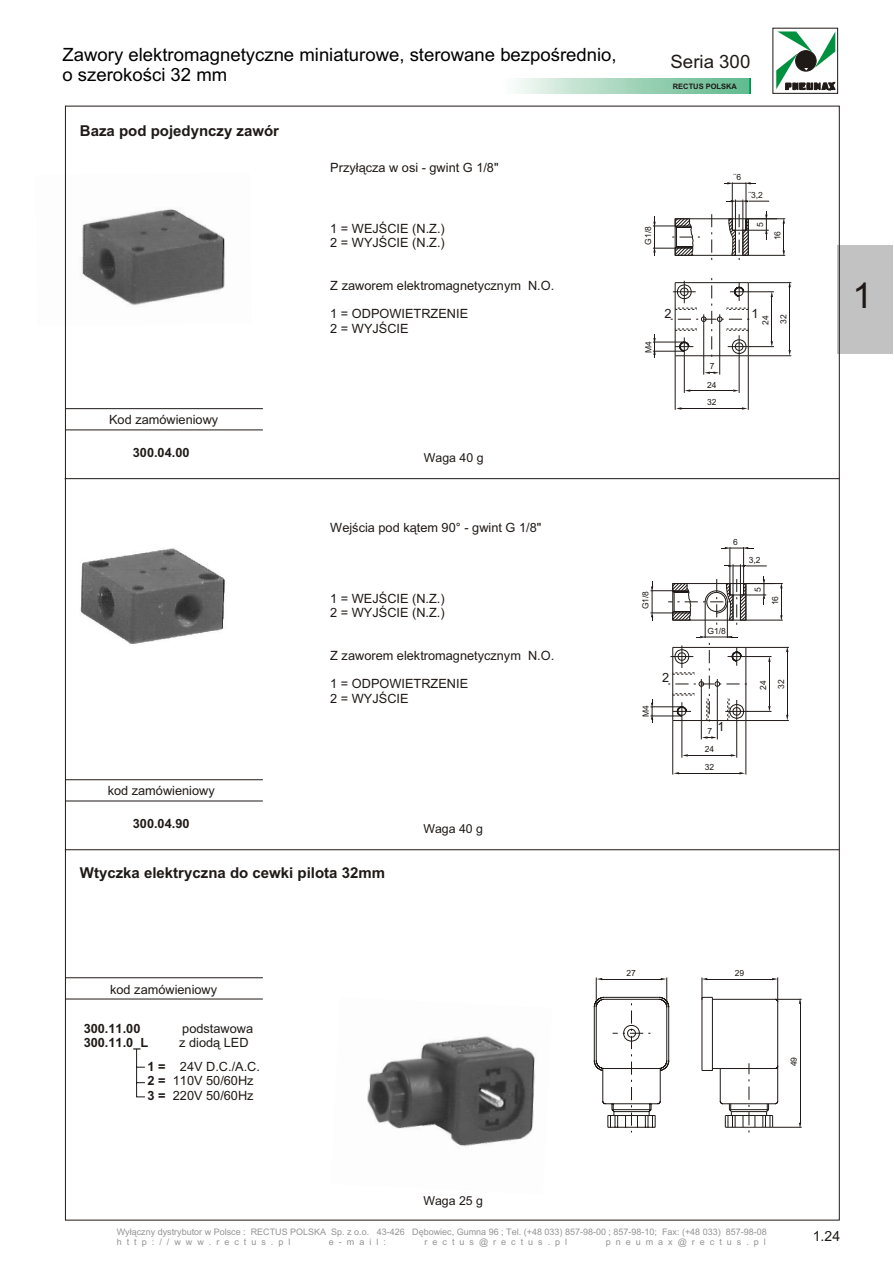
<style>
.page{position:relative;width:894px;height:1263px;background:#fff}
.page>*{position:absolute;margin:0;border:0;box-sizing:border-box;transform-origin:0 0}
.t1{font:35.55px "Arial";color:#1f1a17}
.t2{font:18.45px "Arial";color:#1f1a17}
.t3{font:18.3px/20.4px "Arial CE";color:#000}
.t4{font:700 15px "Arial";color:#1f1a17}
.t5{font:14.1px "Arial";color:#1f1a17}
.t6{font:12.75px/14.2px "Arial CE";color:#1f1a17}
.t7{font:12.75px/14.4px "Arial";color:#1f1a17}
.t8{font:700 12.75px "Arial CE";color:#1f1a17}
.t9{font:700 12.75px "Arial";color:#1f1a17}
.t10{font:12.3px "Arial";color:#1f1a17}
.t11{font:9px/10.1px "Arial CE";color:#969494}
.t12{font:9px "Arial CE";letter-spacing:.555em;color:#969494}
.t13{font:8.55px/18px "Arial";color:#1f1a17}
.t14{font:700 7.5px "Arial CE";color:#1f1a17}
.s1{font-weight:700}
</style>
<div class="page">
<div style="left:838px;top:245px;width:55px;height:109px;background:#c2c2c2"></div>
<div style="left:772px;top:28px;width:66px;height:66px;border:1px solid #1f1a17"></div>
<svg style="left:776px;top:31px;width:59px;height:59px"></svg>
<img style="left:64px;top:172px;width:161px;height:154px">
<img style="left:80px;top:548px;width:145px;height:96px">
<img style="left:367px;top:1036px;width:168px;height:111px">
<hr style="left:65px;top:977px;width:198px;height:1px;background:#1f1a17">
<hr style="left:65px;top:999px;width:198px;height:1px;background:#1f1a17">
<hr style="left:65px;top:779px;width:198px;height:1px;background:#1f1a17">
<hr style="left:65px;top:801px;width:198px;height:1px;background:#1f1a17">
<hr style="left:65px;top:408px;width:198px;height:1px;background:#1f1a17">
<hr style="left:65px;top:429px;width:198px;height:1px;background:#1f1a17">
<hr style="left:65px;top:478px;width:774px;height:1px;background:#1f1a17">
<hr style="left:65px;top:849px;width:774px;height:1px;background:#1f1a17">
<svg style="left:724px;top:182px;width:32px;height:2px"></svg>
<hr style="left:746px;top:182px;width:1px;height:37px;background:#1f1a17">
<hr style="left:732px;top:182px;width:1px;height:37px;background:#1f1a17">
<svg style="left:676px;top:407px;width:6px;height:3px"></svg>
<hr style="left:681px;top:408px;width:61px;height:1px;background:#1f1a17">
<svg style="left:742px;top:407px;width:6px;height:3px"></svg>
<hr style="left:748px;top:356px;width:1px;height:54px;background:#1f1a17">
<hr style="left:675px;top:356px;width:1px;height:54px;background:#1f1a17">
<hr style="left:690px;top:390px;width:43px;height:1px;background:#1f1a17">
<svg style="left:733px;top:389px;width:6px;height:3px"></svg>
<hr style="left:739px;top:358px;width:1px;height:35px;background:#1f1a17">
<hr style="left:684px;top:356px;width:1px;height:37px;background:#1f1a17">
<svg style="left:704px;top:372px;width:15px;height:2px"></svg>
<hr style="left:719px;top:324px;width:1px;height:51px;background:#1f1a17">
<hr style="left:703px;top:324px;width:1px;height:51px;background:#1f1a17">
<svg style="left:726px;top:200px;width:43px;height:2px"></svg>
<hr style="left:743px;top:200px;width:1px;height:30px;background:#1f1a17">
<hr style="left:735px;top:200px;width:1px;height:30px;background:#1f1a17">
<svg style="left:653px;top:211px;width:138px;height:149px"></svg>
<hr style="left:748px;top:219px;width:1px;height:36px;background:#1f1a17">
<svg style="left:721px;top:547px;width:32px;height:2px"></svg>
<hr style="left:743px;top:547px;width:1px;height:36px;background:#1f1a17">
<hr style="left:730px;top:547px;width:1px;height:36px;background:#1f1a17">
<hr style="left:679px;top:773px;width:61px;height:1px;background:#1f1a17">
<hr style="left:746px;top:721px;width:1px;height:54px;background:#1f1a17">
<hr style="left:673px;top:721px;width:1px;height:54px;background:#1f1a17">
<svg style="left:683px;top:754px;width:5px;height:3px"></svg>
<hr style="left:688px;top:755px;width:43px;height:1px;background:#1f1a17">
<hr style="left:736px;top:723px;width:1px;height:35px;background:#1f1a17">
<hr style="left:682px;top:721px;width:1px;height:37px;background:#1f1a17">
<svg style="left:702px;top:736px;width:15px;height:3px"></svg>
<hr style="left:717px;top:689px;width:1px;height:50px;background:#1f1a17">
<hr style="left:701px;top:689px;width:1px;height:50px;background:#1f1a17">
<hr style="left:746px;top:720px;width:43px;height:1px;background:#1f1a17">
<hr style="left:746px;top:647px;width:43px;height:1px;background:#1f1a17">
<svg style="left:724px;top:565px;width:43px;height:2px"></svg>
<hr style="left:740px;top:564px;width:1px;height:31px;background:#1f1a17">
<hr style="left:733px;top:564px;width:1px;height:31px;background:#1f1a17">
<svg style="left:650px;top:576px;width:138px;height:149px"></svg>
<svg style="left:593px;top:977px;width:209px;height:155px"></svg>
<svg style="left:136px;top:1049px;width:9px;height:48px"></svg>
<img style="left:517px;top:79px;width:233px;height:14px">
<h3 class="t3" style="left:62px;top:46px;width:556px">Zawory elektromagnetyczne miniaturowe, sterowane bezpoœrednio, o szerokoœci 32 mm</h3>
<p class="t4" style="left:80px;top:126px;width:201px">Baza pod pojedynczy zawór</p>
<p class="t7" style="left:109px;top:413px;width:111px">Kod zamówieniowy</p>
<p class="t9" style="left:133px;top:448px;width:58px">300.04.00</p>
<p class="t7" style="left:108px;top:785px;width:109px">kod zamówieniowy</p>
<p class="t9" style="left:133px;top:819px;width:58px">300.04.90</p>
<p class="t6" style="left:330px;top:161px;width:170px">Przy³¹cza w osi - gwint G 1/8"</p>
<p class="t6" style="left:330px;top:223px;width:116px">1 = WEJŒCIE (N.Z.)<br>2 = WYJŒCIE (N.Z.)</p>
<p class="t6" style="left:330px;top:280px;width:225px">Z zaworem elektromagnetycznym N.O.</p>
<p class="t6" style="left:330px;top:308px;width:139px">1 = ODPOWIETRZENIE<br>2 = WYJŒCIE</p>
<p class="t10" style="left:424px;top:453px;width:61px">Waga 40 g</p>
<p class="t6" style="left:330px;top:522px;width:212px">Wejœcia pod k¹tem 90° - gwint G 1/8"</p>
<p class="t6" style="left:330px;top:593px;width:116px">1 = WEJŒCIE (N.Z.)<br>2 = WYJŒCIE (N.Z.)</p>
<p class="t6" style="left:330px;top:650px;width:225px">Z zaworem elektromagnetycznym N.O.</p>
<p class="t6" style="left:330px;top:678px;width:139px">1 = ODPOWIETRZENIE<br>2 = WYJŒCIE</p>
<p class="t10" style="left:423px;top:824px;width:61px">Waga 40 g</p>
<p class="t4" style="left:80px;top:867px;width:307px">Wtyczka elektryczna do cewki pilota 32mm</p>
<h2 class="t2" style="left:671px;top:55px;width:81px">Seria 300</h2>
<p class="t14" style="left:673px;top:84px;width:66px">RECTUS POLSKA</p>
<p class="t13" style="left:640px;top:245px;width:20px;rotate:-90deg">G1/8</p>
<p class="t13" style="left:734px;top:169px;width:9px">¨6</p>
<p class="t13" style="left:748px;top:187px;width:16px">¨3,2</p>
<p class="t13" style="left:752px;top:227px;width:6px;rotate:-90deg">5</p>
<p class="t13" style="left:769px;top:240px;width:11px;rotate:-90deg">16</p>
<p class="t13" style="left:640px;top:353px;width:13px;rotate:-90deg">M4</p>
<p class="t7" style="left:665px;top:307px;width:9px">2</p>
<p class="t7" style="left:751px;top:307px;width:9px">1</p>
<p class="t13" style="left:757px;top:325px;width:12px;rotate:-90deg">24<br>32</p>
<p class="t13" style="left:710px;top:358px;width:6px">7</p>
<p class="t13" style="left:707px;top:377px;width:11px;line-height:17.5px">24<br>32</p>
<p class="t13" style="left:637px;top:609px;width:20px;rotate:-90deg">G1/8</p>
<p class="t13" style="left:638px;top:717px;width:13px;rotate:-90deg">M4</p>
<p class="t7" style="left:662px;top:672px;width:9px">2</p>
<p class="t13" style="left:733px;top:534px;width:6px">6</p>
<p class="t13" style="left:707px;top:623px;width:20px">G1/8</p>
<p class="t13" style="left:749px;top:552px;width:13px">3,2</p>
<p class="t13" style="left:750px;top:592px;width:6px;rotate:-90deg">5</p>
<p class="t13" style="left:767px;top:605px;width:11px;rotate:-90deg">16</p>
<p class="t13" style="left:707px;top:723px;width:19px">7 <sup>1</sup></p>
<p class="t13" style="left:705px;top:741px;width:11px;line-height:17.5px">24<br>32</p>
<p class="t13" style="left:755px;top:690px;width:12px;rotate:-90deg">24<br>32</p>
<p class="t7" style="left:110px;top:983px;width:109px">kod zamówieniowy</p>
<p class="t8" style="left:84px;top:1023px;width:58px">300.11.00</p>
<p class="t6" style="left:182px;top:1022px;width:72px">podstawowa</p>
<p class="t8" style="left:84px;top:1038px;width:66px">300.11.0_L</p>
<p class="t6" style="left:179px;top:1036px;width:71px">z diod¹ LED</p>
<p class="t7" style="left:148px;top:1060px;width:114px"><span class="s1">1 =</span> 24V D.C./A.C.<br><span class="s1">2 =</span> 110V 50/60Hz<br><span class="s1">3 =</span> 220V 50/60Hz</p>
<p class="t13" style="left:627px;top:965px;width:11px">27</p>
<p class="t13" style="left:735px;top:965px;width:11px">29</p>
<p class="t13" style="left:786px;top:1066px;width:11px;rotate:-90deg">49</p>
<h1 class="t1" style="left:853px;top:282px;width:22px">1</h1>
<p class="t10" style="left:423px;top:1197px;width:61px">Waga 25 g</p>
<p class="t11" style="left:117px;top:1227px;width:652px">Wy³¹czny dystrybutor w Polsce : RECTUS POLSKA Sp. z o.o. 43-426 Dêbowiec, Gumna 96 ; Tel. (+48 033) 857-98-00 ; 857-98-10; Fax: (+48 033) 857-98-08 http://www.rectus.pl</p>
<p class="t11" style="left:329px;top:1237px;width:59px">e-mail:</p>
<p class="t12" style="left:425px;top:1238px;width:144px">rectus@rectus.pl</p>
<p class="t12" style="left:606px;top:1238px;width:162px">pneumax@rectus.pl</p>
<p class="t5" style="left:813px;top:1231px;width:29px">1.24</p>
</div>
